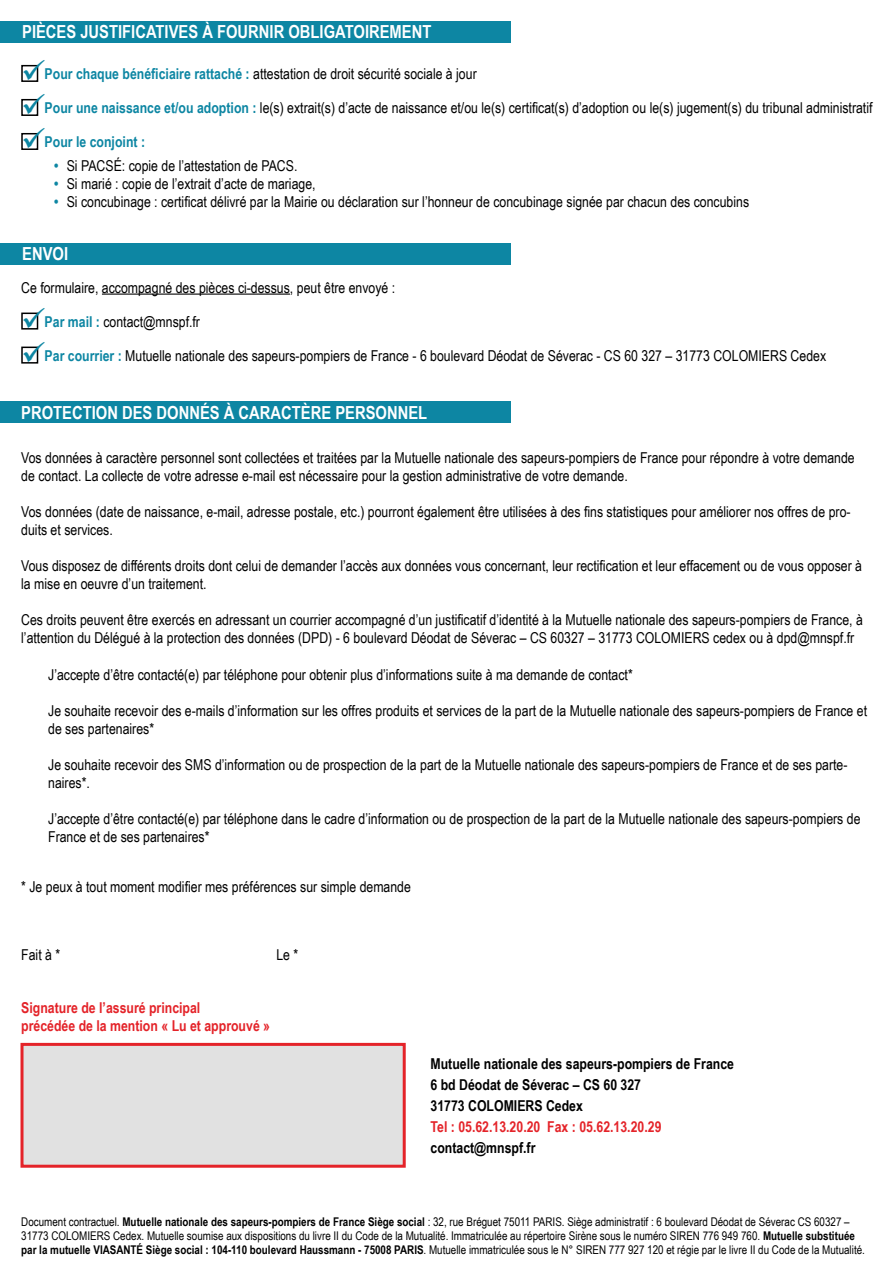
<style>
.page{position:relative;width:893px;height:1263px;background:#fff}
.page>*{position:absolute;margin:0;border:0;box-sizing:border-box;transform-origin:0 0}
.t1{font:31.5px/34px "Wingdings";color:#0d86a3;text-align:justify}
.t2{font:700 18px "Arial Narrow";color:#fff}
.t3{font:15px/18px "Arial Narrow";color:#000}
.t4{font:700 15px/21px "Arial Narrow";color:#000}
.t5{font:700 15px/18px "Arial Narrow";color:#e42329}
.t6{font:700 15px "Arial Narrow";color:#0d86a3}
.t7{font:12px/14.4px "Arial Narrow";color:#000}
.s1{font-weight:700;color:#0d86a3}
.s2{font-weight:700}
</style>
<div class="page">
<div style="left:0;top:402px;width:510px;height:21px;background:#0d86a3"></div>
<div style="left:21px;top:1043px;width:385px;height:125px;background:#e1e1e1;border:3px solid #e42329"></div>
<div style="left:0;top:21px;width:510px;height:22px;background:#0d86a3"></div>
<div style="left:21px;top:65px;width:17px;height:17px;border:2px solid #000"></div>
<div style="left:21px;top:99px;width:17px;height:17px;border:2px solid #000"></div>
<div style="left:21px;top:133px;width:17px;height:17px;border:2px solid #000"></div>
<div style="left:0;top:243px;width:510px;height:21px;background:#0d86a3"></div>
<hr style="left:102px;top:294px;width:188px;height:1px;background:#000">
<div style="left:21px;top:347px;width:17px;height:17px;border:2px solid #000"></div>
<svg style="left:23px;top:312px;width:16px;height:50px"></svg>
<p class="t2" style="left:22px;top:18px;width:411px">PIÈCES JUSTIFICATIVES À FOURNIR OBLIGATOIREMENT</p>
<h1 class="t1" style="left:21px;top:56px;width:26px">✓ ✓ ✓</h1>
<p class="t3" style="left:45px;top:64px;width:434px"><span class="s1">Pour chaque bénéficiaire rattaché :</span> attestation de droit sécurité sociale à jour</p>
<p class="t3" style="left:45px;top:98px;width:829px"><span class="s1">Pour une naissance et/ou adoption :</span> le(s) extrait(s) d’acte de naissance et/ou le(s) certificat(s) d’adoption ou le(s) jugement(s) du tribunal administratif</p>
<p class="t6" style="left:45px;top:130px;width:102px">Pour le conjoint :</p>
<p class="t3" style="left:54px;top:156px;width:245px"><span class="s1">•</span> Si PACSÉ: copie de l’attestation de PACS.</p>
<p class="t3" style="left:54px;top:174px;width:263px"><span class="s1">•</span> Si marié : copie de l’extrait d’acte de mariage,</p>
<p class="t3" style="left:54px;top:192px;width:697px"><span class="s1">•</span> Si concubinage : certificat délivré par la Mairie ou déclaration sur l’honneur de concubinage signée par chacun des concubins</p>
<p class="t2" style="left:22px;top:240px;width:47px">ENVOI</p>
<p class="t3" style="left:21px;top:278px;width:376px">Ce formulaire, accompagné des pièces ci-dessus, peut être envoyé :</p>
<p class="t3" style="left:45px;top:312px;width:157px"><span class="s1">Par mail :</span> contact@mnspf.fr</p>
<p class="t3" style="left:45px;top:346px;width:783px"><span class="s1">Par courrier :</span> Mutuelle nationale des sapeurs-pompiers de France - 6 boulevard Déodat de Séverac - CS 60 327 – 31773 COLOMIERS Cedex</p>
<p class="t2" style="left:21px;top:399px;width:407px">PROTECTION DES DONNÉS À CARACTÈRE PERSONNEL</p>
<p class="t3" style="left:21px;top:448px;width:835px">Vos données à caractère personnel sont collectées et traitées par la Mutuelle nationale des sapeurs-pompiers de France pour répondre à votre demande de contact. La collecte de votre adresse e-mail est nécessaire pour la gestion administrative de votre demande.</p>
<p class="t3" style="left:21px;top:502px;width:831px">Vos données (date de naissance, e-mail, adresse postale, etc.) pourront également être utilisées à des fins statistiques pour améliorer nos offres de pro&shy;duits et services.</p>
<p class="t3" style="left:21px;top:556px;width:842px">Vous disposez de différents droits dont celui de demander l’accès aux données vous concernant, leur rectification et leur effacement ou de vous opposer à la mise en oeuvre d’un traitement.</p>
<p class="t3" style="left:21px;top:610px;width:843px">Ces droits peuvent être exercés en adressant un courrier accompagné d’un justificatif d’identité à la Mutuelle nationale des sapeurs-pompiers de France, à l’attention du Délégué à la protection des données (DPD) - 6 boulevard Déodat de Séverac – CS 60327 – 31773 COLOMIERS cedex ou à dpd@mnspf.fr</p>
<p class="t3" style="left:48px;top:665px;width:586px">J’accepte d’être contacté(e) par téléphone pour obtenir plus d’informations suite à ma demande de contact*</p>
<p class="t3" style="left:48px;top:701px;width:820px">Je souhaite recevoir des e-mails d’information sur les offres produits et services de la part de la Mutuelle nationale des sapeurs-pompiers de France et de ses partenaires*</p>
<p class="t3" style="left:48px;top:755px;width:801px">Je souhaite recevoir des SMS d’information ou de prospection de la part de la Mutuelle nationale des sapeurs-pompiers de France et de ses parte&shy;naires*.</p>
<p class="t3" style="left:48px;top:809px;width:814px">J’accepte d’être contacté(e) par téléphone dans le cadre d’information ou de prospection de la part de la Mutuelle nationale des sapeurs-pompiers de<br>France et de ses partenaires*</p>
<p class="t3" style="left:21px;top:877px;width:391px">* Je peux à tout moment modifier mes préférences sur simple demande</p>
<p class="t3" style="left:21px;top:945px;width:40px">Fait à *</p>
<p class="t3" style="left:276px;top:945px;width:23px">Le *</p>
<p class="t5" style="left:21px;top:998px;width:250px">Signature de l’assuré principal<br>précédée de la mention « Lu et approuvé »</p>
<p class="t4" style="left:431px;top:1052px;width:305px">Mutuelle nationale des sapeurs-pompiers de France<br>6 bd Déodat de Séverac – CS 60 327<br>31773 COLOMIERS Cedex</p>
<p class="t5" style="left:431px;top:1117px;width:232px">Tel : 05.62.13.20.20 Fax : 05.62.13.20.29</p>
<p class="t4" style="left:431px;top:1136px;width:106px">contact@mnspf.fr</p>
<p class="t7" style="left:21px;top:1214px;width:845px">Document contractuel. <span class="s2">Mutuelle nationale des sapeurs-pompiers de France Siège social</span> : 32, rue Bréguet 75011 PARIS. Siège administratif : 6 boulevard Déodat de Séverac CS 60327 –<br>31773 COLOMIERS Cedex. Mutuelle soumise aux dispositions du livre II du Code de la Mutualité. Immatriculée au répertoire Sirène sous le numéro SIREN 776 949 760. <span class="s2">Mutuelle substituée par la mutuelle VIASANTÉ Siège social : 104-110 boulevard Haussmann - 75008 PARIS</span>. Mutuelle immatriculée sous le N° SIREN 777 927 120 et régie par le livre II du Code de la Mutualité.</p>
</div>
